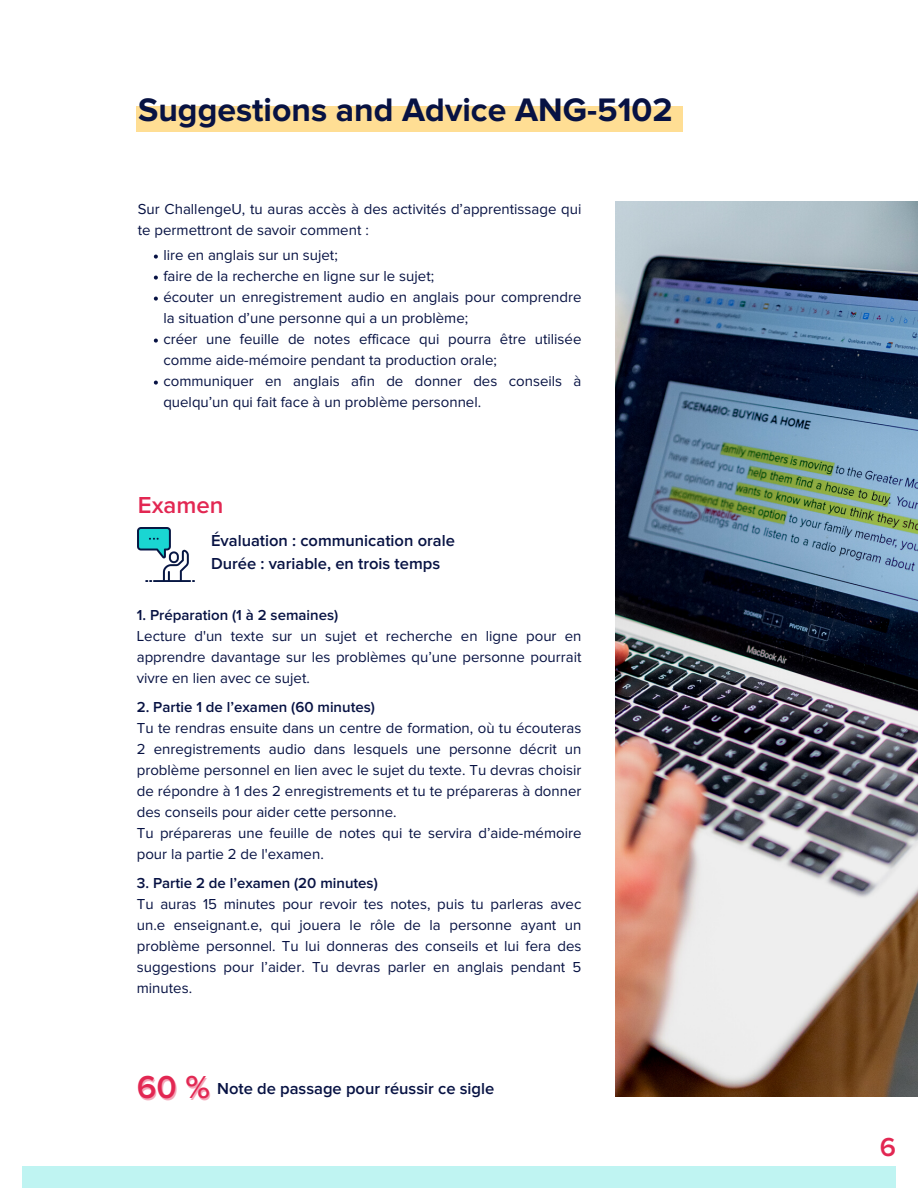
<style>
.page{position:relative;width:918px;height:1188px;background:#fff}
.page>*{position:absolute;margin:0;border:0;box-sizing:border-box;transform-origin:0 0}
.t1{font:700 33.75px "Proxima Nova";color:#071243}
.t2{font:600 27px "Proxima Nova";color:#e22752}
.t3{font:600 24px "Proxima Nova";color:#e22752}
.t4{font:600 16.5px/22.5px "Proxima Nova";color:#071243}
.t5{font:15px/21px "Proxima Nova";color:#071243}
.t6{font:600 15px "Proxima Nova";color:#071243}
.s1{font-size:33px;color:rgb(226 39 82/.4)}
</style>
<div class="page">
<div style="left:22px;top:1166px;width:874px;height:22px;background:#bff4f2"></div>
<div style="left:137px;top:107px;width:546px;height:25px;background:#ffde94"></div>
<img style="left:138px;top:527px;width:56px;height:54px">
<svg style="left:154px;top:255px;width:4px;height:4px"></svg>
<svg style="left:154px;top:276px;width:4px;height:4px"></svg>
<svg style="left:154px;top:297px;width:4px;height:4px"></svg>
<svg style="left:154px;top:339px;width:4px;height:4px"></svg>
<svg style="left:154px;top:381px;width:4px;height:4px"></svg>
<img style="left:616px;top:201px;width:302px;height:896px">
<p class="t1" style="left:138px;top:94px;width:536px">Suggestions and Advice ANG-5102</p>
<p class="t5" style="left:138px;top:199px;width:445px">Sur ChallengeU, tu auras accès à des activités d’apprentissage qui te permettront de savoir comment :</p>
<p class="t5" style="left:163px;top:245px;width:176px">lire en anglais sur un sujet;</p>
<p class="t5" style="left:163px;top:266px;width:272px">faire de la recherche en ligne sur le sujet;</p>
<p class="t5" style="left:163px;top:287px;width:420px">écouter un enregistrement audio en anglais pour comprendre la situation d’une personne qui a un problème;</p>
<p class="t5" style="left:163px;top:329px;width:420px">créer une feuille de notes efficace qui pourra être utilisée comme aide-mémoire pendant ta production orale;</p>
<p class="t5" style="left:163px;top:371px;width:420px">communiquer en anglais afin de donner des conseils à quelqu’un qui fait face à un problème personnel.</p>
<h2 class="t3" style="left:138px;top:494px;width:87px">Examen</h2>
<p class="t4" style="left:211px;top:530px;width:245px">Évaluation : communication orale<br>Durée : variable, en trois temps</p>
<p class="t6" style="left:137px;top:608px;width:203px">1. Préparation (1 à 2 semaines)</p>
<h3 class="t5" style="left:137px;top:626px;width:446px;text-align:justify">Lecture d'un texte sur un sujet et recherche en ligne pour en apprendre davantage sur les problèmes qu’une personne pourrait vivre en lien avec ce sujet.</h3>
<p class="t6" style="left:137px;top:700px;width:240px">2. Partie 1 de l’examen (60 minutes)</p>
<p class="t5" style="left:137px;top:718px;width:446px;text-align:justify">Tu te rendras ensuite dans un centre de formation, où tu écouteras 2 enregistrements audio dans lesquels une personne décrit un problème personnel en lien avec le sujet du texte. Tu devras choisir de répondre à 1 des 2 enregistrements et tu te prépareras à donner des conseils pour aider cette personne.</p>
<p class="t5" style="left:137px;top:823px;width:446px">Tu prépareras une feuille de notes qui te servira d’aide-mémoire pour la partie 2 de l'examen.</p>
<p class="t6" style="left:137px;top:876px;width:243px">3. Partie 2 de l’examen (20 minutes)</p>
<p class="t5" style="left:137px;top:894px;width:446px;text-align:justify">Tu auras 15 minutes pour revoir tes notes, puis tu parleras avec un.e enseignant.e, qui jouera le rôle de la personne ayant un problème personnel. Tu lui donneras des conseils et lui fera des suggestions pour l’aider. Tu devras parler en anglais pendant 5 minutes.</p>
<h3 class="t4" style="left:138px;top:1078px;width:358px"><span class="s1">60 %</span> Note de passage pour réussir ce sigle</h3>
<p class="t2" style="left:880px;top:1135px;width:18px">6</p>
</div>
